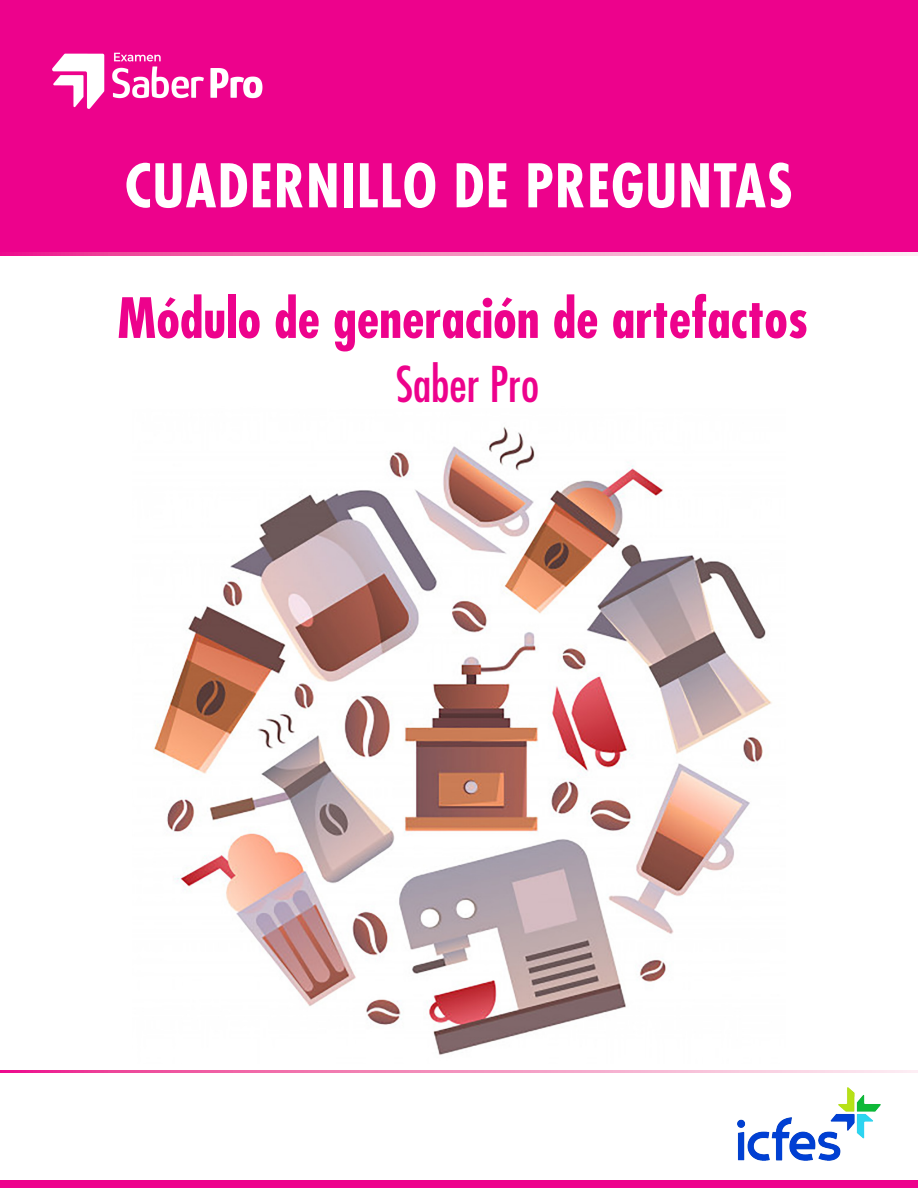
<style>
.page{position:relative;width:918px;height:1188px;background:#fff}
.page>*{position:absolute;margin:0;border:0;box-sizing:border-box;transform-origin:0 0}
.SUBTITULO{font:700 condensed 58.5px "Futura Std";letter-spacing:.02em;color:#fff}
.SUBTITULO-2{font:700 condensed 54px "Futura Std";color:#ed028c}
.SUBTITULO-3{font:condensed 48px "Futura Std";color:#ed028c}
</style>
<div class="page">
<img style="left:153px;top:426px;width:619px;height:629px">
<div style="left:0;top:0;width:918px;height:255px;background:#ed028c"></div>
<div style="left:0;top:1181px;width:918px;height:7px;background:#ed028c"></div>
<svg style="left:0;top:1070px;width:918px;height:2px;background:#f38fbf"></svg>
<svg style="left:10px;top:253px;width:908px;height:2px;background:#f390bf"></svg>
<img style="left:737px;top:1088px;width:144px;height:72px">
<img style="left:52px;top:52px;width:210px;height:56px">
<p class="SUBTITULO" style="left:125px;top:149px;width:670px">CUADERNILLO DE PREGUNTAS</p>
<p class="SUBTITULO-2" style="left:117px;top:284px;width:692px">Módulo de generación de artefactos</p>
<p class="SUBTITULO-3" style="left:396px;top:355px;width:145px">Saber Pro</p>
</div>
